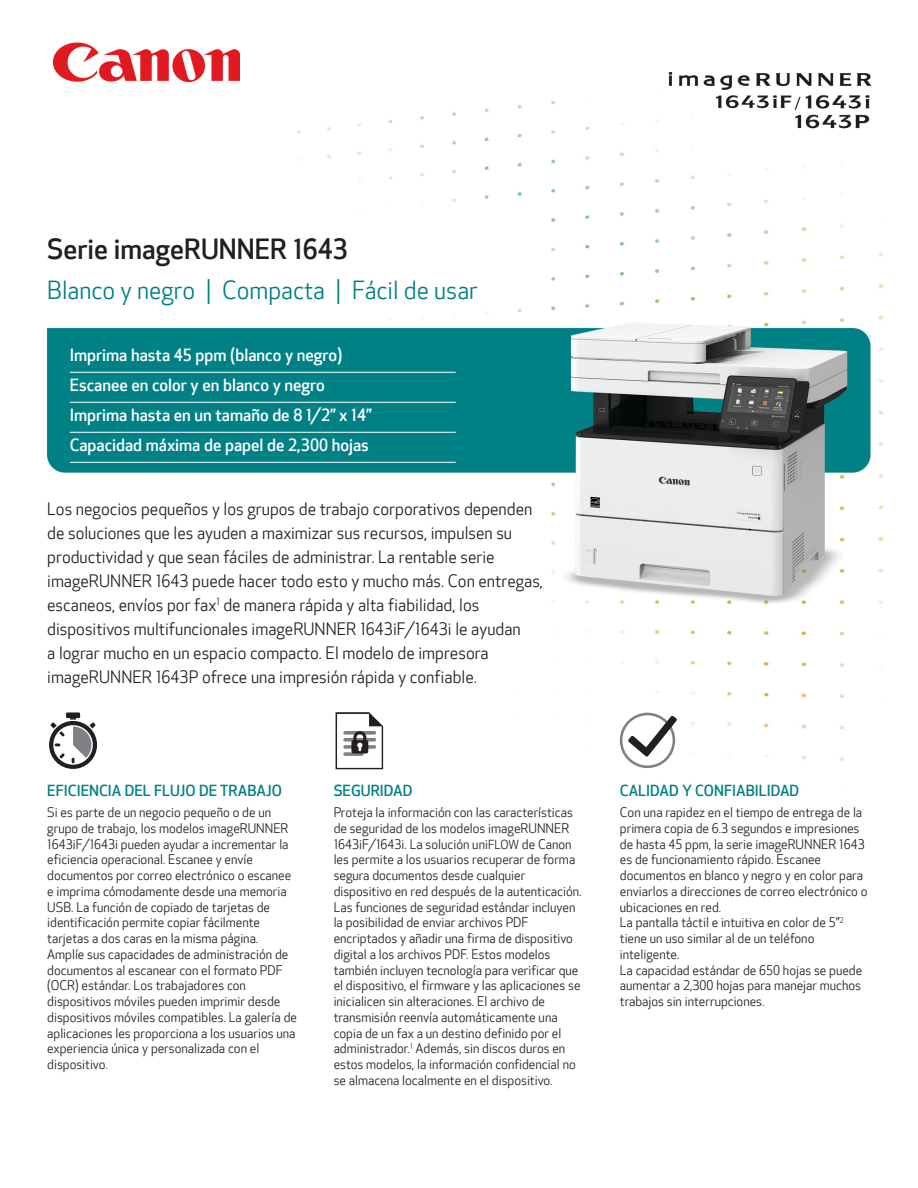
<style>
.page{position:relative;width:918px;height:1188px;background:#fff}
.page>*{position:absolute;margin:0;border:0;box-sizing:border-box;transform-origin:0 0}
.Model_Title_Cover{font:500 27.3px "Optic Sans 301";color:#231f20}
.Cloud_Ready_Headers{font:24px "Optic Sans 201";color:#008083}
.Intro_Paragraph_SP{font:16.5px/24px "Optic Sans 201";color:#231f20}
.Intro_Features_SP{font:500 16.5px "Optic Sans 301";color:#fff}
.Bullet_Copy_Heads{font:500 15px "Optic Sans 301";color:#008083}
.body_text{font:12.75px/15.8px "Optic Sans 201";color:#231f20}
.s1{font-size:12px}
</style>
<div class="page">
<img style="left:47px;top:51px;width:837px;height:719px">
<hr style="left:70px;top:372px;width:386px;height:1px;background:#fff">
<hr style="left:70px;top:402px;width:386px;height:1px;background:#fff">
<hr style="left:70px;top:432px;width:386px;height:1px;background:#fff">
<hr style="left:70px;top:462px;width:386px;height:1px;background:#fff">
<svg style="left:336px;top:712px;width:47px;height:57px"></svg>
<svg style="left:49px;top:712px;width:48px;height:57px"></svg>
<img style="left:53px;top:42px;width:186px;height:40px">
<div style="left:620px;top:713px;width:55px;height:55px;background:#807f83;border-radius:50%"></div>
<svg style="left:622px;top:715px;width:54px;height:51px"></svg>
<img style="left:642px;top:65px;width:237px;height:84px">
<p class="Model_Title_Cover" style="left:47px;top:234px;width:302px">Serie imageRUNNER 1643</p>
<p class="Cloud_Ready_Headers" style="left:47px;top:277px;width:432px">Blanco y negro | Compacta | Fácil de usar</p>
<p class="Intro_Features_SP" style="left:70px;top:345px;width:274px">Imprima hasta 45 ppm (blanco y negro)</p>
<p class="Intro_Features_SP" style="left:70px;top:375px;width:257px">Escanee en color y en blanco y negro</p>
<p class="Intro_Features_SP" style="left:70px;top:405px;width:303px">Imprima hasta en un tamaño de 8 1/2” x 14”</p>
<p class="Intro_Features_SP" style="left:70px;top:435px;width:301px">Capacidad máxima de papel de 2,300 hojas</p>
<p class="Intro_Paragraph_SP" style="left:47px;top:497px;width:497px">Los negocios pequeños y los grupos de trabajo corporativos dependen de soluciones que les ayuden a maximizar sus recursos, impulsen su productividad y que sean fáciles de administrar. La rentable serie imageRUNNER 1643 puede hacer todo esto y mucho más. Con entregas, escaneos, envíos por fax<sup>1</sup> de manera rápida y alta fiabilidad, los dispositivos multifuncionales imageRUNNER 1643iF/1643i le ayudan<br>a lograr mucho en un espacio compacto. El modelo de impresora imageRUNNER 1643P ofrece una impresión rápida y confiable.</p>
<h1 class="Bullet_Copy_Heads" style="left:47px;top:782px;width:236px">EFICIENCIA DEL FLUJO DE TRABAJO</h1>
<p class="body_text" style="left:47px;top:805px;width:251px">Si es parte de un negocio pequeño o de un grupo de trabajo, los modelos imageRUNNER 1643iF/1643i pueden ayudar a incrementar la eficiencia operacional. Escanee y envíe documentos por correo electrónico o escanee e imprima cómodamente desde una memoria USB. La función de copiado de tarjetas de identificación permite copiar fácilmente tarjetas a dos caras en la misma página.<br>Amplíe sus capacidades de administración de documentos al escanear con el formato PDF (OCR) estándar. Los trabajadores con dispositivos móviles pueden imprimir desde dispositivos móviles compatibles. La galería de aplicaciones les proporciona a los usuarios una experiencia única y personalizada con el dispositivo.</p>
<h1 class="Bullet_Copy_Heads" style="left:334px;top:782px;width:80px">SEGURIDAD</h1>
<p class="body_text" style="left:334px;top:805px;width:249px">Proteja la información con las características de seguridad de los modelos imageRUNNER 1643iF/1643i. La solución uni<span class="s1">FLOW</span> de Canon les permite a los usuarios recuperar de forma segura documentos desde cualquier dispositivo en red después de la autenticación.<br>Las funciones de seguridad estándar incluyen la posibilidad de enviar archivos PDF encriptados y añadir una firma de dispositivo digital a los archivos PDF. Estos modelos también incluyen tecnología para verificar que el dispositivo, el firmware y las aplicaciones se inicialicen sin alteraciones. El archivo de transmisión reenvía automáticamente una copia de un fax a un destino definido por el administrador.<sup>1</sup> Además, sin discos duros en estos modelos, la información confidencial no se almacena localmente en el dispositivo.</p>
<h1 class="Bullet_Copy_Heads" style="left:620px;top:782px;width:181px">CALIDAD Y CONFIABILIDAD</h1>
<p class="body_text" style="left:620px;top:805px;width:249px">Con una rapidez en el tiempo de entrega de la primera copia de 6.3 segundos e impresiones de hasta 45 ppm, la serie imageRUNNER 1643 es de funcionamiento rápido. Escanee documentos en blanco y negro y en color para enviarlos a direcciones de correo electrónico o ubicaciones en red.<br>La pantalla táctil e intuitiva en color de 5”<sup>2 </sup>tiene un uso similar al de un teléfono inteligente.<br>La capacidad estándar de 650 hojas se puede aumentar a 2,300 hojas para manejar muchos trabajos sin interrupciones.</p>
</div>
